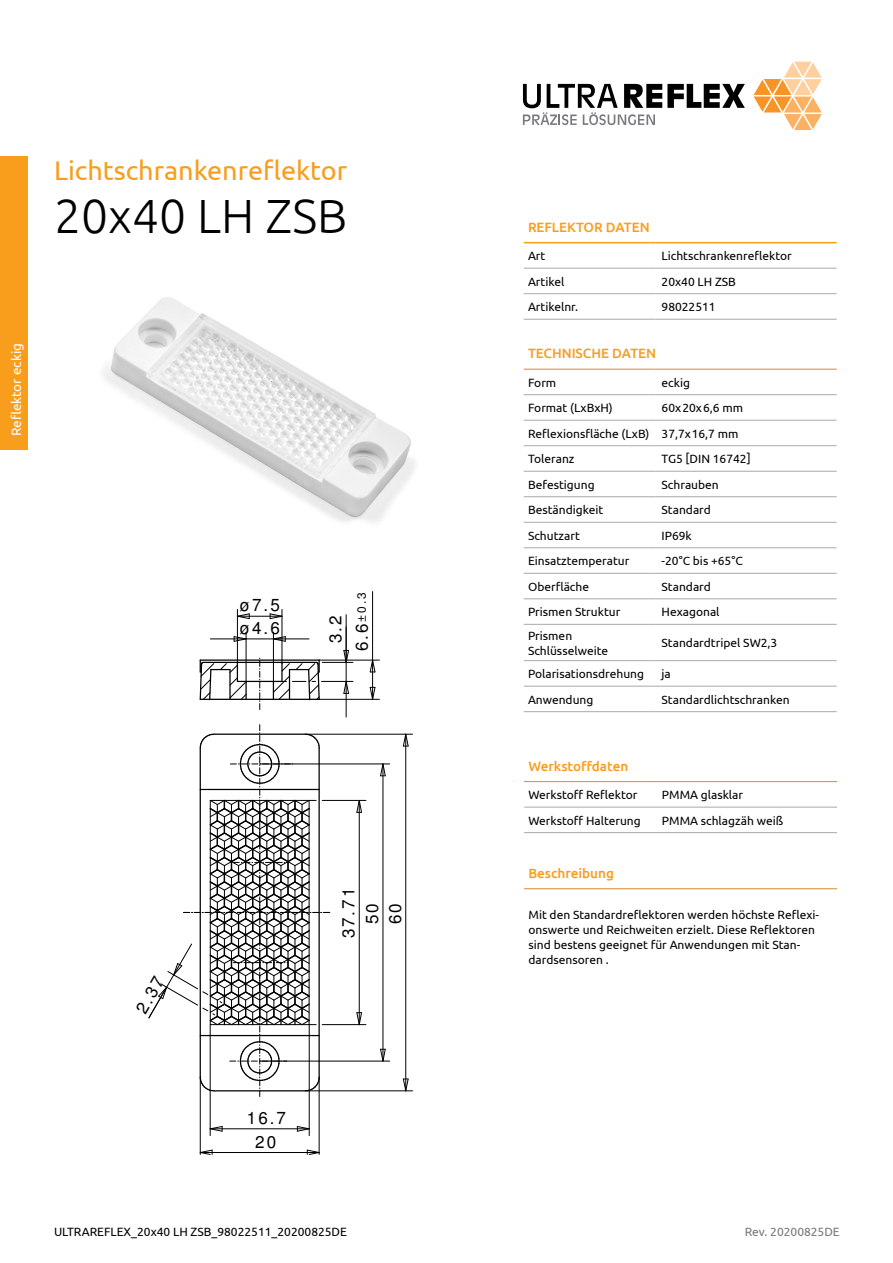
<style>
.page{position:relative;width:893px;height:1263px;background:#fff}
.page>*{position:absolute;margin:0;border:0;box-sizing:border-box;transform-origin:0 0}
.t1{font:300 48px "Ubuntu";color:#000}
.t2{font:27px "Ubuntu";color:#f99d1c}
.t3{font:17.1px/23px "Helvetica";letter-spacing:.12em;color:#000}
.t4{font:500 13.5px "Ubuntu";color:#f99d1c}
.t5{font:13.5px "Ubuntu";color:#fff}
.t6{font:12px/15px "Ubuntu";color:#000}
.t7{font:12px "Ubuntu";color:#77787b}
.t8{font:12px "Helvetica";color:#000}
.s1{font-size:17.1px}
</style>
<div class="page">
<img style="left:103px;top:297px;width:312px;height:226px">
<svg style="left:307px;top:1149px;width:12px;height:5px"></svg>
<svg style="left:201px;top:1149px;width:12px;height:5px"></svg>
<hr style="left:200px;top:1152px;width:119px;height:1px;background:#000">
<hr style="left:200px;top:1077px;width:1px;height:77px;background:#000">
<hr style="left:319px;top:1077px;width:1px;height:77px;background:#000">
<svg style="left:380px;top:1048px;width:6px;height:13px"></svg>
<svg style="left:380px;top:763px;width:6px;height:13px"></svg>
<hr style="left:383px;top:764px;width:1px;height:297px;background:#000">
<hr style="left:260px;top:764px;width:130px;height:1px;background:#000">
<hr style="left:260px;top:1061px;width:130px;height:1px;background:#000">
<svg style="left:403px;top:1078px;width:6px;height:12px"></svg>
<svg style="left:403px;top:733px;width:6px;height:14px"></svg>
<hr style="left:405px;top:734px;width:1px;height:357px;background:#000">
<hr style="left:305px;top:734px;width:108px;height:1px;background:#000">
<hr style="left:305px;top:1090px;width:108px;height:1px;background:#000">
<svg style="left:297px;top:1126px;width:12px;height:6px"></svg>
<svg style="left:209px;top:1126px;width:14px;height:6px"></svg>
<hr style="left:210px;top:1128px;width:99px;height:1px;background:#000">
<hr style="left:210px;top:1025px;width:1px;height:110px;background:#000">
<hr style="left:309px;top:1025px;width:1px;height:110px;background:#000">
<svg style="left:356px;top:801px;width:6px;height:12px"></svg>
<svg style="left:356px;top:1012px;width:6px;height:12px"></svg>
<hr style="left:359px;top:800px;width:1px;height:224px;background:#000">
<hr style="left:322px;top:1024px;width:44px;height:1px;background:#000">
<hr style="left:322px;top:800px;width:44px;height:1px;background:#000">
<svg style="left:148px;top:725px;width:182px;height:371px"></svg>
<hr style="left:200px;top:699px;width:119px;height:1px;background:#000">
<svg style="left:259px;top:658px;width:1px;height:51px"></svg>
<hr style="left:273px;top:639px;width:36px;height:1px;background:#000">
<hr style="left:210px;top:639px;width:36px;height:1px;background:#000">
<svg style="left:233px;top:636px;width:53px;height:6px"></svg>
<hr style="left:246px;top:632px;width:1px;height:51px;background:#000">
<hr style="left:273px;top:632px;width:1px;height:51px;background:#000">
<svg style="left:269px;top:613px;width:13px;height:6px"></svg>
<svg style="left:238px;top:613px;width:12px;height:6px"></svg>
<hr style="left:237px;top:616px;width:45px;height:1px;background:#000">
<hr style="left:237px;top:609px;width:1px;height:55px;background:#000">
<hr style="left:282px;top:609px;width:1px;height:55px;background:#000">
<hr style="left:237px;top:681px;width:45px;height:1px;background:#000">
<hr style="left:203px;top:662px;width:113px;height:1px;background:#000">
<hr style="left:200px;top:659px;width:119px;height:2px;background:#000">
<svg style="left:199px;top:660px;width:48px;height:41px"></svg>
<hr style="left:346px;top:681px;width:1px;height:36px;background:#000">
<hr style="left:322px;top:662px;width:31px;height:1px;background:#000">
<svg style="left:273px;top:660px;width:47px;height:41px"></svg>
<hr style="left:322px;top:681px;width:31px;height:1px;background:#000">
<svg style="left:326px;top:591px;width:50px;height:108px"></svg>
<hr style="left:372px;top:660px;width:1px;height:39px;background:#000">
<hr style="left:372px;top:591px;width:1px;height:69px;background:#000">
<hr style="left:319px;top:699px;width:60px;height:1px;background:#000">
<hr style="left:319px;top:660px;width:60px;height:1px;background:#000">
<svg style="left:754px;top:62px;width:68px;height:68px"></svg>
<svg style="left:523px;top:84px;width:222px;height:41px"></svg>
<div style="left:0;top:157px;width:28px;height:293px;background:#f99d1c"></div>
<hr style="left:524px;top:394px;width:132px;height:1px;background:#a7a9ac">
<hr style="left:656px;top:394px;width:181px;height:1px;background:#a7a9ac">
<hr style="left:524px;top:420px;width:132px;height:1px;background:#a7a9ac">
<hr style="left:656px;top:420px;width:181px;height:1px;background:#a7a9ac">
<hr style="left:524px;top:445px;width:132px;height:1px;background:#a7a9ac">
<hr style="left:656px;top:445px;width:181px;height:1px;background:#a7a9ac">
<hr style="left:524px;top:471px;width:132px;height:1px;background:#a7a9ac">
<hr style="left:656px;top:471px;width:181px;height:1px;background:#a7a9ac">
<hr style="left:524px;top:496px;width:132px;height:1px;background:#a7a9ac">
<hr style="left:656px;top:496px;width:181px;height:1px;background:#a7a9ac">
<hr style="left:524px;top:522px;width:132px;height:1px;background:#a7a9ac">
<hr style="left:656px;top:522px;width:181px;height:1px;background:#a7a9ac">
<hr style="left:524px;top:547px;width:132px;height:1px;background:#a7a9ac">
<hr style="left:656px;top:547px;width:181px;height:1px;background:#a7a9ac">
<hr style="left:524px;top:573px;width:132px;height:1px;background:#a7a9ac">
<hr style="left:656px;top:573px;width:181px;height:1px;background:#a7a9ac">
<hr style="left:524px;top:598px;width:132px;height:1px;background:#a7a9ac">
<hr style="left:656px;top:598px;width:181px;height:1px;background:#a7a9ac">
<hr style="left:524px;top:624px;width:132px;height:1px;background:#a7a9ac">
<hr style="left:656px;top:624px;width:181px;height:1px;background:#a7a9ac">
<hr style="left:524px;top:660px;width:132px;height:1px;background:#a7a9ac">
<hr style="left:656px;top:660px;width:181px;height:1px;background:#a7a9ac">
<hr style="left:524px;top:686px;width:132px;height:1px;background:#a7a9ac">
<hr style="left:656px;top:686px;width:181px;height:1px;background:#a7a9ac">
<hr style="left:524px;top:711px;width:132px;height:1px;background:#a7a9ac">
<hr style="left:656px;top:711px;width:181px;height:1px;background:#a7a9ac">
<hr style="left:524px;top:369px;width:132px;height:1px;background:#e08724">
<hr style="left:656px;top:369px;width:181px;height:1px;background:#e08724">
<hr style="left:524px;top:807px;width:132px;height:1px;background:#a7a9ac">
<hr style="left:656px;top:807px;width:181px;height:1px;background:#a7a9ac">
<hr style="left:524px;top:832px;width:132px;height:1px;background:#a7a9ac">
<hr style="left:656px;top:832px;width:181px;height:1px;background:#a7a9ac">
<hr style="left:524px;top:781px;width:132px;height:1px;background:#e08724">
<hr style="left:656px;top:781px;width:181px;height:1px;background:#e08724">
<hr style="left:524px;top:242px;width:132px;height:1px;background:#f99d1c">
<hr style="left:656px;top:242px;width:181px;height:1px;background:#f99d1c">
<hr style="left:524px;top:268px;width:132px;height:1px;background:#a7a9ac">
<hr style="left:656px;top:268px;width:181px;height:1px;background:#a7a9ac">
<hr style="left:524px;top:293px;width:132px;height:1px;background:#a7a9ac">
<hr style="left:656px;top:293px;width:181px;height:1px;background:#a7a9ac">
<hr style="left:524px;top:319px;width:132px;height:1px;background:#a7a9ac">
<hr style="left:656px;top:319px;width:181px;height:1px;background:#a7a9ac">
<hr style="left:524px;top:888px;width:313px;height:1px;background:#e08724">
<h2 class="t2" style="left:54px;top:154px;width:295px">Lichtschrankenreflektor</h2>
<h1 class="t1" style="left:54px;top:187px;width:295px">20x40 LH ZSB</h1>
<p class="t5" style="left:8px;top:436px;width:95px;rotate:-90deg">Reflektor eckig</p>
<h3 class="t3" style="left:240px;top:594px;width:42px">ø7.5</h3>
<h3 class="t3" style="left:240px;top:617px;width:42px">ø4.6</h3>
<h3 class="t3" style="left:324px;top:643px;width:29px;rotate:-90deg">3.2</h3>
<p class="t8" style="left:355px;top:651px;width:60px;rotate:-90deg"><span class="s1">6.6</span>±0.3</p>
<h3 class="t3" style="left:130px;top:1006px;width:41px;rotate:-60deg">2.37</h3>
<h3 class="t3" style="left:337px;top:938px;width:52px;rotate:-90deg">37.71</h3>
<h3 class="t3" style="left:361px;top:924px;width:22px;rotate:-90deg">50<br>60</h3>
<p class="t4" style="left:528px;top:219px;width:123px">REFLEKTOR DATEN</p>
<p class="t6" style="left:528px;top:248px;width:19px">Art</p>
<p class="t6" style="left:662px;top:248px;width:132px">Lichtschrankenreflektor</p>
<p class="t6" style="left:528px;top:273px;width:38px">Artikel</p>
<p class="t6" style="left:662px;top:273px;width:76px">20x40 LH ZSB</p>
<p class="t6" style="left:528px;top:299px;width:52px">Artikelnr.</p>
<p class="t6" style="left:662px;top:299px;width:56px">98022511</p>
<p class="t4" style="left:528px;top:345px;width:130px">TECHNISCHE DATEN</p>
<p class="t6" style="left:528px;top:374px;width:30px">Form</p>
<p class="t6" style="left:662px;top:374px;width:30px">eckig</p>
<p class="t6" style="left:528px;top:400px;width:86px">Format (LxBxH)</p>
<p class="t6" style="left:528px;top:395px;width:216px;line-height:25.5px;text-indent:134px">60x20x6,6 mm<br>Reflexionsfläche (LxB) 37,7x16,7 mm<br>Toleranz</p>
<p class="t6" style="left:662px;top:451px;width:91px">TG5 [DIN 16742]</p>
<p class="t6" style="left:528px;top:476px;width:68px">Befestigung</p>
<p class="t6" style="left:662px;top:476px;width:59px">Schrauben</p>
<p class="t6" style="left:528px;top:502px;width:77px">Beständigkeit</p>
<p class="t6" style="left:662px;top:502px;width:51px">Standard</p>
<p class="t6" style="left:528px;top:527px;width:53px">Schutzart</p>
<p class="t6" style="left:662px;top:527px;width:32px">IP69k</p>
<p class="t6" style="left:528px;top:553px;width:103px">Einsatztemperatur</p>
<p class="t6" style="left:662px;top:553px;width:83px">-20°C bis +65°C</p>
<p class="t6" style="left:528px;top:579px;width:63px">Oberfläche</p>
<p class="t6" style="left:662px;top:579px;width:51px">Standard</p>
<p class="t6" style="left:528px;top:604px;width:94px">Prismen Struktur</p>
<p class="t6" style="left:662px;top:604px;width:60px">Hexagonal</p>
<p class="t6" style="left:528px;top:627px;width:82px">Prismen<br>Schlüsselweite</p>
<p class="t6" style="left:662px;top:635px;width:117px">Standardtripel SW2,3</p>
<p class="t6" style="left:528px;top:666px;width:118px">Polarisationsdrehung</p>
<p class="t6" style="left:662px;top:666px;width:11px">ja</p>
<p class="t6" style="left:528px;top:691px;width:67px">Anwendung</p>
<p class="t6" style="left:662px;top:691px;width:130px">Standardlichtschranken</p>
<p class="t4" style="left:528px;top:757px;width:101px">Werkstoffdaten</p>
<p class="t6" style="left:528px;top:787px;width:111px">Werkstoff Reflektor</p>
<p class="t6" style="left:662px;top:787px;width:83px">PMMA glasklar</p>
<p class="t6" style="left:528px;top:813px;width:114px">Werkstoff Halterung</p>
<p class="t6" style="left:662px;top:813px;width:123px">PMMA schlagzäh weiß</p>
<p class="t4" style="left:528px;top:865px;width:87px">Beschreibung</p>
<p class="t6" style="left:529px;top:907px;width:292px">Mit den Standardreflektoren werden höchste Reflexi&shy;onswerte und Reichweiten erzielt. Diese Reflektoren sind bestens geeignet für Anwendungen mit Stan&shy;dardsensoren .</p>
<h3 class="t3" style="left:247px;top:1106px;width:41px">16.7</h3>
<h3 class="t3" style="left:255px;top:1130px;width:22px">20</h3>
<p class="t6" style="left:54px;top:1224px;width:295px">ULTRAREFLEX_20x40 LH ZSB_98022511_20200825DE</p>
<p class="t7" style="left:745px;top:1224px;width:97px">Rev. 20200825DE</p>
</div>
